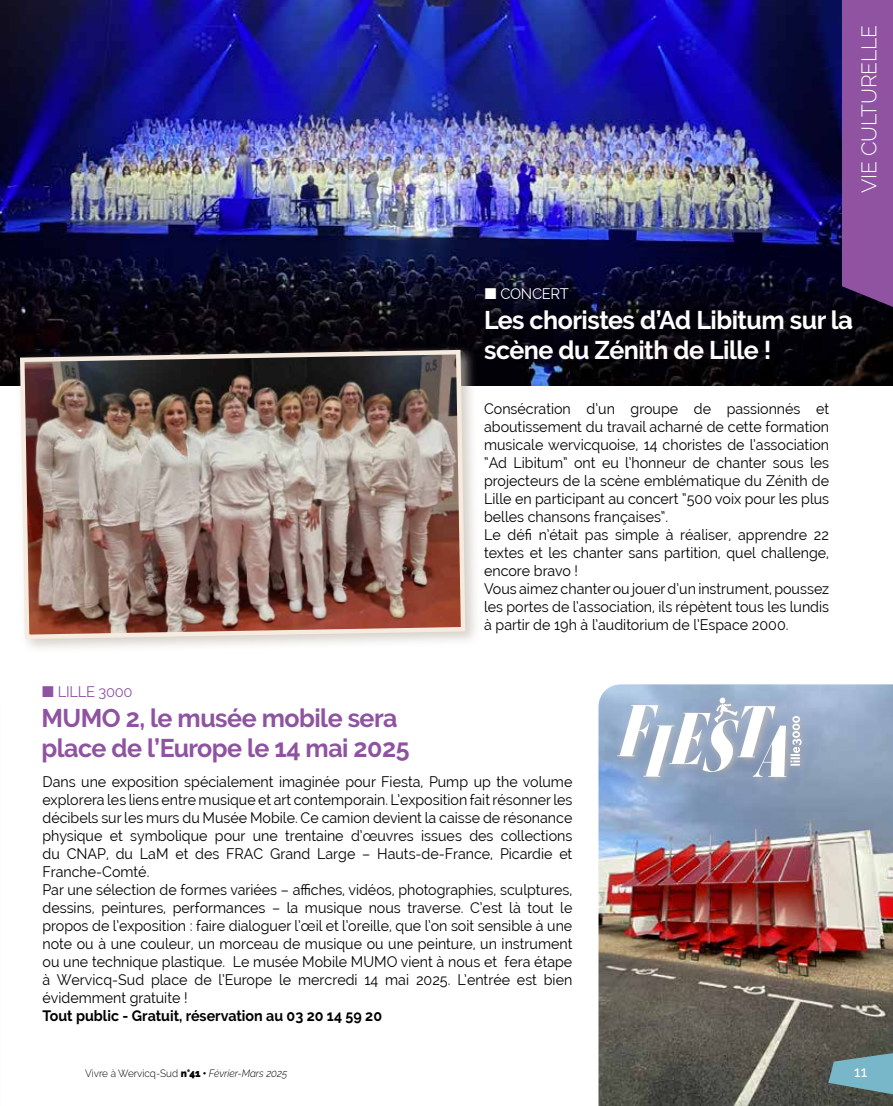
<style>
.page{position:relative;width:893px;height:1106px;background:#fff}
.page>*{position:absolute;margin:0;border:0;box-sizing:border-box;transform-origin:0 0}
.t1{font:700 25.5px/30px "Raleway";letter-spacing:-.02em;color:#fff}
.t2{font:700 25.5px/30px "Raleway";letter-spacing:-.02em;color:#8f53a1}
.t3{font:300 21px "Raleway";letter-spacing:-.01em;color:#fff}
.t4{font:15px/18px "Raleway";color:#000;scale:.95 1}
.t5{font:700 15px "Raleway";color:#000;scale:.95 1}
.t6{font:15px "Raleway";letter-spacing:-.02em;color:#8f53a1}
.t7{font:15px "Raleway";letter-spacing:-.02em;color:#fff}
.t8{font:500 15px "Raleway";color:#fff;scale:.95 1}
.t9{font:300 10.5px "Raleway";color:#000;scale:.95 1}
.s1{font-weight:900}
.s2{font-style:italic}
</style>
<div class="page">
<img style="left:0;top:0;width:893px;height:386px">
<div style="left:15px;top:345px;width:466px;height:309px;background:#c8c1b7;opacity:.75"></div>
<img style="left:18px;top:347px;width:450px;height:294px">
<img style="left:598px;top:684px;width:295px;height:422px">
<div style="left:613px;top:692px;width:198px;height:95px;background:#c8c1b7;opacity:.75"></div>
<svg style="left:617px;top:697px;width:185px;height:80px"></svg>
<svg style="left:828px;top:1050px;width:65px;height:48px;background:#688e96"></svg>
<svg style="left:842px;top:0;width:51px;height:327px;background:#824b93"></svg>
<svg style="left:485px;top:288px;width:11px;height:11px"></svg>
<h2 class="t3" style="left:857px;top:193px;width:169px;rotate:-90deg">VIE CULTURELLE</h2>
<p class="t7" style="left:500px;top:285px;width:70px">CONCERT</p>
<h1 class="t1" style="left:484px;top:305px;width:370px">Les choristes d’Ad Libitum sur la scène du Zénith de Lille !</h1>
<p class="t4" style="left:484px;top:399px;width:365px">Consécration d’un groupe de passionnés et aboutissement du travail acharné de cette formation musicale wervicquoise, 14 choristes de l’association “Ad Libitum” ont eu l’honneur de chanter sous les projecteurs de la scène emblématique du Zénith de Lille en participant au concert “500 voix pour les plus belles chansons françaises”.<br>Le défi n’était pas simple à réaliser, apprendre 22 textes et les chanter sans partition, quel challenge, encore bravo !<br>Vous aimez chanter ou jouer d’un instrument, poussez les portes de l’association, ils répètent tous les lundis à partir de 19h à l’auditorium de l’Espace 2000.</p>
<p class="t6" style="left:58px;top:683px;width:76px">LILLE 3000</p>
<h1 class="t2" style="left:41px;top:703px;width:370px">MUMO 2, le musée mobile sera place de l’Europe le 14 mai 2025</h1>
<p class="t4" style="left:43px;top:772px;width:559px">Dans une exposition spécialement imaginée pour Fiesta, Pump up the volume explorera les liens entre musique et art contemporain. L’exposition fait résonner les décibels sur les murs du Musée Mobile. Ce camion devient la caisse de résonance physique et symbolique pour une trentaine d’œuvres issues des collections du CNAP, du LaM et des FRAC Grand Large – Hauts-de-France, Picardie et Franche-Comté.<br>Par une sélection de formes variées – affiches, vidéos, photographies, sculptures, dessins, peintures, performances – la musique nous traverse. C’est là tout le propos de l’exposition : faire dialoguer l’œil et l’oreille, que l’on soit sensible à une note ou à une couleur, un morceau de musique ou une peinture, un instrument ou une technique plastique. Le musée Mobile MUMO vient à nous et fera étape à Wervicq-Sud place de l’Europe le mercredi 14 mai 2025. L’entrée est bien évidemment gratuite !</p>
<p class="t5" style="left:43px;top:1007px;width:359px">Tout public - Gratuit, réservation au 03 20 14 59 20</p>
<p class="t9" style="left:85px;top:1066px;width:214px">Vivre à Wervicq-Sud <span class="s1">n°41 •</span> <span class="s2">Février-Mars 2025</span></p>
<p class="t8" style="left:854px;top:1062px;width:15px">11</p>
</div>
